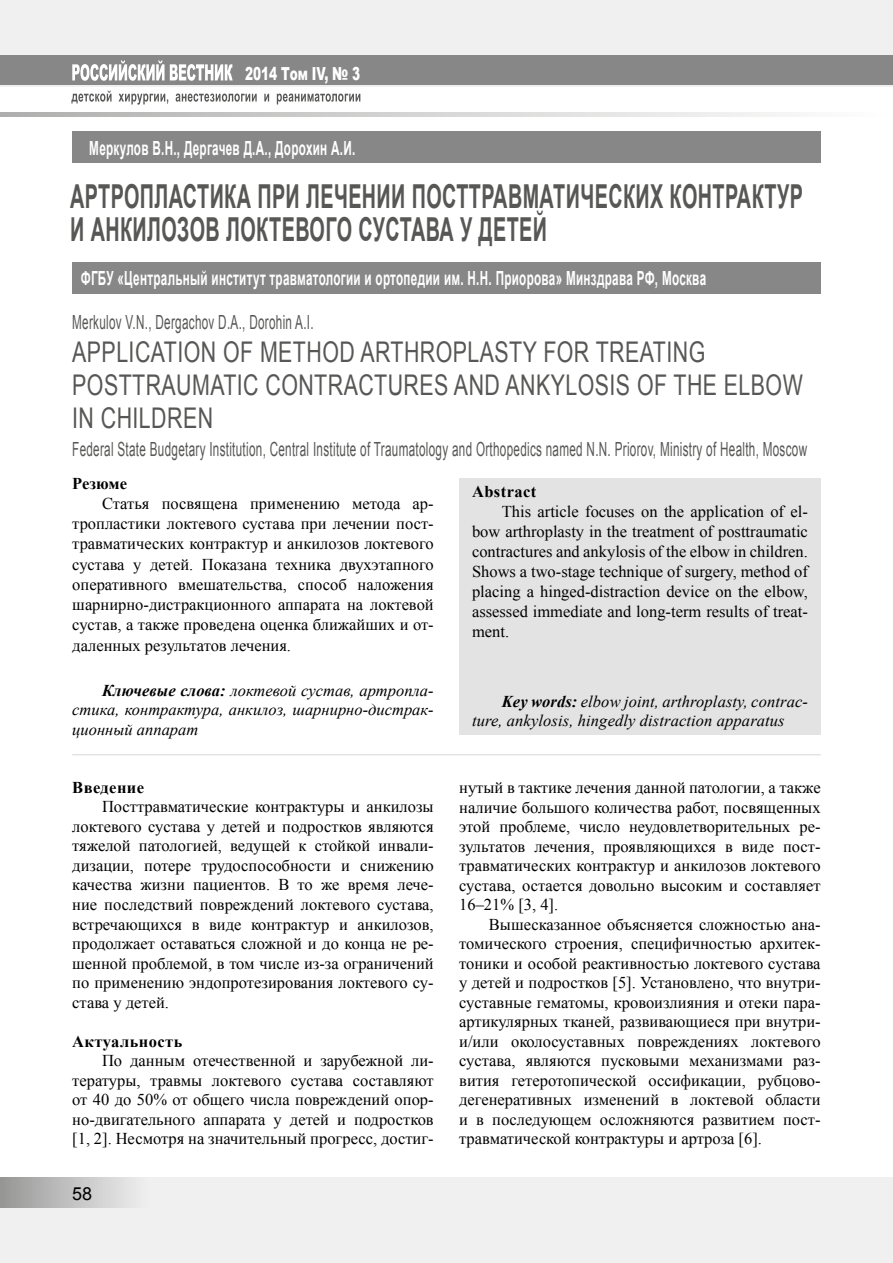
<style>
.page{position:relative;width:893px;height:1263px;background:#fff}
.page>*{position:absolute;margin:0;border:0;box-sizing:border-box;transform-origin:0 0}
.t1{font:700 33px/33px "Arial";letter-spacing:.02em;color:#575756;scale:.6 1}
.t2{font:28.5px/33px "Arial";letter-spacing:.02em;color:#575756;scale:.75 1}
.t3{font:19.5px "Arial";letter-spacing:.025em;color:#575756;scale:.6 1}
.t4{font:700 19.5px "Arial";letter-spacing:.025em;color:#fff;scale:.6 1}
.t5{font:900 18px "Arial";letter-spacing:-.005em;color:#fff;scale:.67 1}
.t6{font:18px "Arial";color:#000}
.t7{font:16.5px/19.5px "Times New Roman";color:#000;text-align:justify}
.t8{font:italic 16.5px/19.5px "Times New Roman";letter-spacing:.005em;color:#000}
.t9{font:700 16.5px "Times New Roman";letter-spacing:.025em;color:#000}
.s1{font-weight:700}
</style>
<div class="page">
<div style="left:0;top:0;width:893px;height:87px;background:#f0f0f0"></div>
<div style="left:0;top:1178px;width:893px;height:85px;background:#f0f0f0"></div>
<div style="left:0;top:55px;width:893px;height:30px;background:#878787"></div>
<div style="left:0;top:1178px;width:149px;height:30px;background:linear-gradient(to right,#979696,#f1f1f1)"></div>
<svg style="left:0;top:113px;width:775px;height:4px;background:#d1d1d1"></svg>
<svg style="left:71px;top:91px;width:289px;height:14px"></svg>
<svg style="left:72px;top:60px;width:161px;height:21px"></svg>
<div style="left:459px;top:477px;width:362px;height:257px;background:#e3e3e3"></div>
<div style="left:72px;top:263px;width:748px;height:31px;background:#878787"></div>
<div style="left:72px;top:132px;width:748px;height:31px;background:#878787"></div>
<hr style="left:72px;top:754px;width:749px;height:1px;background:#e3e3e3">
<p class="t5" style="left:245px;top:61px;width:173px">2014 Том IV, № 3</p>
<p class="t4" style="left:89px;top:135px;width:445px">Меркулов В.Н., Дергачев Д.А., Дорохин А.И.</p>
<h1 class="t1" style="left:70px;top:181px;width:1223px">АРТРОПЛАСТИКА ПРИ ЛЕЧЕНИИ ПОСТТРАВМАТИЧЕСКИХ КОНТРАКТУР<br>И АНКИЛОЗОВ ЛОКТЕВОГО СУСТАВА У ДЕТЕЙ</h1>
<p class="t4" style="left:81px;top:265px;width:1044px">ФГБУ «Центральный институт травматологии и ортопедии им. Н.Н. Приорова» Минздрава РФ, Москва</p>
<p class="t3" style="left:72px;top:310px;width:404px">Merkulov V.N., Dergachov D.A., Dorohin A.I.</p>
<h2 class="t2" style="left:72px;top:336px;width:976px">APPLICATION OF METHOD ARTH ROPLASTY FOR TREATING<br>POSTTRAUMATIC CONTRACTURES AND ANKYLOSIS OF TH E ELBOW<br>IN CH ILDREN</h2>
<p class="t3" style="left:72px;top:437px;width:1226px">Federal State Budgetary Institution, Central Institute of Traumatology and Orthopedics named N.N. Priorov, Ministry of H ealth, Moscow</p>
<p class="t9" style="left:72px;top:472px;width:56px">Резюме</p>
<p class="t7" style="left:72px;top:493px;width:363px;line-height:20.2px;text-indent:30px">Статья посвящена применению метода ар&shy;тропластики локтевого сустава при лечении пост&shy;травматических контрактур и анкилозов локтевого сустава у детей. Показана техника двухэтапного оперативного вмешательства, способ наложения шарнирно-дистракционного аппарата на локтевой сустав, а также проведена оценка ближайших и от&shy;даленных результатов лечения.</p>
<p class="t8" style="left:72px;top:680px;width:363px;text-align:justify;text-indent:30px"><span class="s1">Ключевые слова:</span> локтевой сустав, артропла&shy;стика, контрактура, анкилоз, шарнирно-дистрак&shy;ционный аппарат</p>
<p class="t9" style="left:72px;top:776px;width:73px">Введение</p>
<p class="t7" style="left:72px;top:797px;width:363px;text-indent:30px">Посттравматические контрактуры и анкилозы локтевого сустава у детей и подростков являются тяжелой патологией, ведущей к стойкой инвали&shy;дизации, потере трудоспособности и снижению качества жизни пациентов. В то же время лече&shy;ние последствий повреждений локтевого сустава, встречающихся в виде контрактур и анкилозов, продолжает оставаться сложной и до конца не ре&shy;шенной проблемой, в том числе из‑за ограничений по применению эндопротезирования локтевого су&shy;става у детей.</p>
<p class="t9" style="left:72px;top:1029px;width:112px">Актуальность</p>
<p class="t7" style="left:72px;top:1050px;width:363px;text-indent:30px">По данным отечественной и зарубежной ли&shy;тературы, травмы локтевого сустава составляют от 40 до 50% от общего числа повреждений опор&shy;но-двигательного аппарата у детей и подростков [1, 2]. Несмотря на значительный прогресс, достиг-</p>
<p class="t6" style="left:72px;top:1181px;width:22px">58</p>
<p class="t9" style="left:472px;top:480px;width:66px">Abstract</p>
<p class="t7" style="left:472px;top:501px;width:337px;line-height:20px;text-indent:30px">This article focuses on the application of el&shy;bow arthroplasty in the treatment of posttraumatic contractures and ankylosis of the elbow in children.<br>Shows a two-stage technique of surgery, method of placing a hinged-distraction device on the elbow, assessed immediate and long-term results of treat&shy;ment.</p>
<p class="t8" style="left:472px;top:691px;width:337px;text-indent:30px"><span class="s1">Key words:</span> elbow joint, arthroplasty, contrac&shy;ture, ankylosis, hingedly distraction apparatus</p>
<p class="t7" style="left:459px;top:777px;width:363px">нутый в тактике лечения данной патологии, а также наличие большого количества работ, посвященных этой проблеме, число неудовлетворительных ре&shy;зультатов лечения, проявляющихся в виде пост&shy;травматических контрактур и анкилозов локтевого сустава, остается довольно высоким и составляет 16–21% [3, 4].</p>
<p class="t7" style="left:459px;top:914px;width:363px;text-indent:30px">Вышесказанное объясняется сложностью ана&shy;томического строения, специфичностью архитек&shy;тоники и особой реактивностью локтевого сустава у детей и подростков [5]. Установлено, что внутри&shy;суставные гематомы, кровоизлияния и отеки пара&shy;артикулярных тканей, развивающиеся при внутри&shy;и/или околосуставных повреждениях локтевого сустава, являются пусковыми механизмами раз&shy;вития гетеротопической оссификации, рубцово&shy;дегенеративных изменений в локтевой области и в последующем осложняются развитием пост&shy;травматической контрактуры и артроза [6].</p>
</div>
